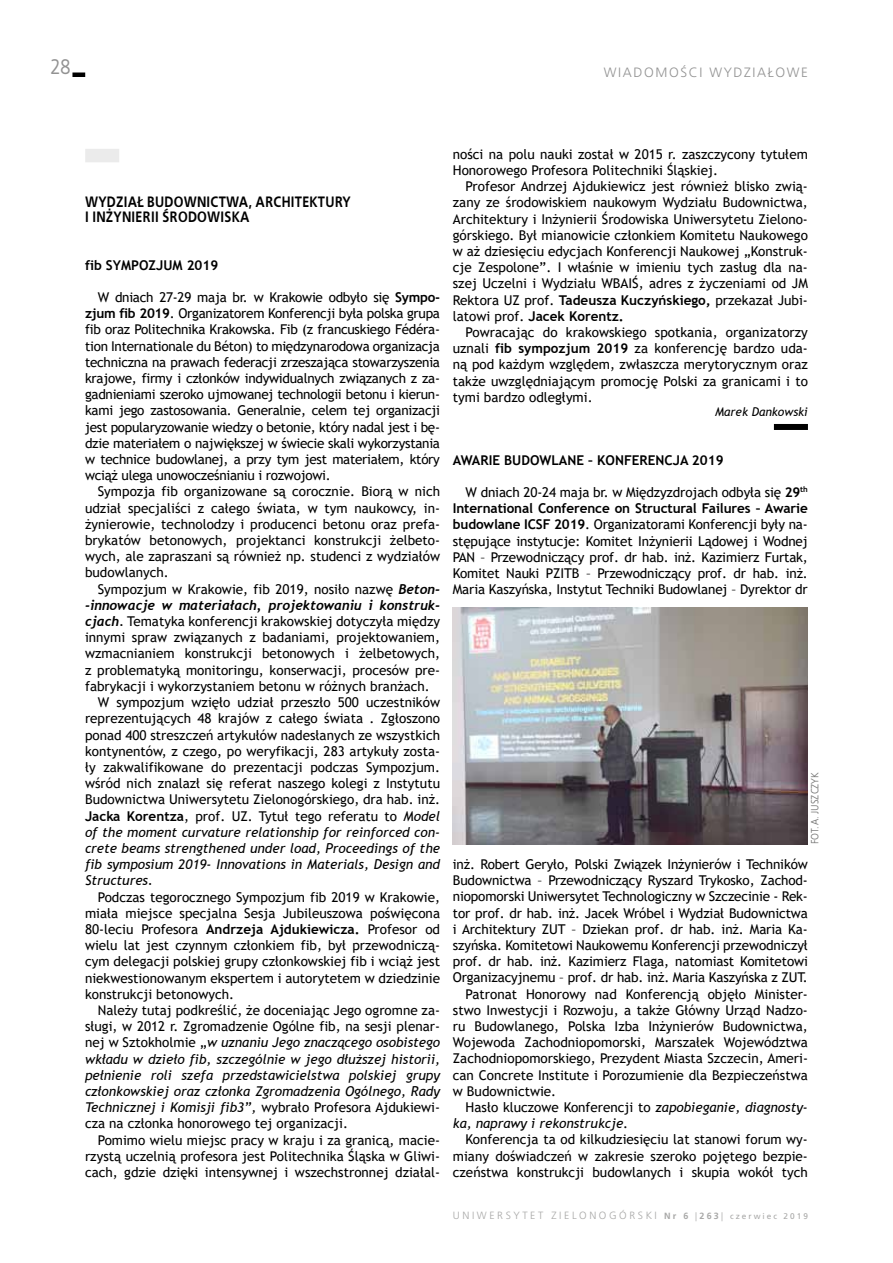
<style>
.page{position:relative;width:893px;height:1263px;background:#fff}
.page>*{position:absolute;margin:0;border:0;box-sizing:border-box;transform-origin:0 0}
.t1{font:21px "EFN Bureau OT";color:#929292}
.t2{font:700 15px/15px "EFN Bureau OT";letter-spacing:.01em;color:#000}
.t3{font:13.5px/16.2px "Trebuchet MS";color:#000;text-align:justify}
.t4{font:italic 13.5px/16.2px "Trebuchet MS";color:#000;text-align:justify}
.t5{font:700 13.5px "Trebuchet MS";color:#000}
.t6{font:italic 700 13.5px "Trebuchet";color:#000}
.t7{font:300 13.5px "Frutiger LT Pro";letter-spacing:.12em;color:#929292}
.t8{font:italic 12px "Trebuchet MS";color:#000}
.t9{font:300 10.5px "Frutiger LT Pro";letter-spacing:.245em;color:#a8a8a7}
.t10{font:10.5px "EFN Bureau OT";letter-spacing:.02em;color:#777776}
.s1{font-weight:700}
.s2{font-family:"Trebuchet";font-weight:700;font-style:italic}
.s3{font-style:italic}
.s4{font-style:normal}
.s5{font-weight:700;font-size:9px}
.s6{font-size:9px}
.s7{font-weight:400;font-size:8.25px}
</style>
<div class="page">
<div style="left:72px;top:72px;width:13px;height:5px;background:#000"></div>
<div style="left:85px;top:149px;width:34px;height:13px;background:#ebebeb"></div>
<div style="left:774px;top:424px;width:34px;height:6px;background:#000"></div>
<img style="left:453px;top:608px;width:355px;height:236px">
<h1 class="t1" style="left:50px;top:55px;width:22px">28</h1>
<p class="t7" style="left:604px;top:65px;width:105px">WIADOMOŚCIWY</p>
<p class="t7" style="left:734px;top:65px;width:54px">DZIAŁOWE</p>
<p class="t2" style="left:85px;top:194px;width:267px">WYDZIAŁ BUDOWNICTWA, ARCHITEKTURY<br>I INŻYNIERII ŚRODOWISKA</p>
<p class="t5" style="left:85px;top:256px;width:135px">fib SYMPOZJUM 2019</p>
<p class="t3" style="left:85px;top:289px;width:357px;text-indent:13px">W dniach 27-29 maja br. w Krakowie odbyło się <span class="s1">Sympo&shy;zjum fib 2019</span>. Organizatorem Konferencji była polska grupa fib oraz Politechnika Krakowska. Fib (z francuskiego Fédéra&shy;tion Internationale du Béton) to międzynarodowa organizacja techniczna na prawach federacji zrzeszająca stowarzyszenia krajowe, firmy i członków indywidualnych związanych z za&shy;gadnieniami szeroko ujmowanej technologii betonu i kierun&shy;kami jego zastosowania. Generalnie, celem tej organizacji jest popularyzowanie wiedzy o betonie, który nadal jest i bę&shy;dzie materiałem o największej w świecie skali wykorzystania w technice budowlanej, a przy tym jest materiałem, który wciąż ulega unowocześnianiu i rozwojowi.</p>
<p class="t3" style="left:85px;top:483px;width:357px;text-indent:13px">Sympozja fib organizowane są corocznie. Biorą w nich udział specjaliści z całego świata, w tym naukowcy, in&shy;żynierowie, technolodzy i producenci betonu oraz prefa&shy;brykatów betonowych, projektanci konstrukcji żelbeto&shy;wych, ale zapraszani są również np. studenci z wydziałów budowlanych.</p>
<p class="t3" style="left:98px;top:581px;width:344px">Sympozjum w Krakowie, fib 2019, nosiło nazwę <span class="s2">Beton-</span></p>
<p class="t6" style="left:85px;top:596px;width:357px">-innowacje w materiałach, projektowaniu i konstruk-</p>
<p class="t3" style="left:85px;top:613px;width:357px"><span class="s2">cjach.</span> Tematyka konferencji krakowskiej dotyczyła między</p>
<p class="t3" style="left:85px;top:629px;width:357px">innymi spraw związanych z badaniami, projektowaniem,</p>
<p class="t3" style="left:85px;top:645px;width:357px">wzmacnianiem konstrukcji betonowych i żelbetowych,</p>
<p class="t3" style="left:85px;top:662px;width:357px">z problematyką monitoringu, konserwacji, procesów pre-</p>
<p class="t3" style="left:85px;top:678px;width:346px">fabrykacji i wykorzystaniem betonu w różnych branżach.</p>
<p class="t3" style="left:98px;top:694px;width:344px">W sympozjum wzięło udział przeszło 500 uczestników</p>
<p class="t3" style="left:85px;top:710px;width:357px">reprezentujących 48 krajów z całego świata . Zgłoszono</p>
<p class="t3" style="left:85px;top:726px;width:357px">ponad 400 streszczeń artykułów nadesłanych ze wszystkich</p>
<p class="t3" style="left:85px;top:743px;width:357px">kontynentów, z czego, po weryfikacji, 283 artykuły zosta-</p>
<p class="t3" style="left:85px;top:759px;width:357px">ły zakwalifikowane do prezentacji podczas Sympozjum.</p>
<p class="t3" style="left:85px;top:775px;width:356px">wśród nich znalazł się referat naszego kolegi z Instytutu</p>
<p class="t3" style="left:85px;top:791px;width:357px">Budownictwa Uniwersytetu Zielonogórskiego, dra hab. inż.</p>
<p class="t3" style="left:85px;top:807px;width:357px"><span class="s1">Jacka Korentza</span>, prof. UZ. Tytuł tego referatu to <span class="s3">Model</span></p>
<p class="t4" style="left:85px;top:824px;width:357px">of the moment curvature relationship for reinforced con-</p>
<p class="t4" style="left:85px;top:840px;width:357px">crete beams strengthened under load, Proceedings of the</p>
<p class="t4" style="left:85px;top:856px;width:357px">fib symposium 2019- Innovations in Materials, Design and</p>
<p class="t4" style="left:85px;top:872px;width:70px">Structures.</p>
<p class="t3" style="left:85px;top:888px;width:357px;text-indent:13px">Podczas tegorocznego Sympozjum fib 2019 w Krakowie, miała miejsce specjalna Sesja Jubileuszowa poświęcona 80-leciu Profesora <span class="s1">Andrzeja Ajdukiewicza.</span> Profesor od wielu lat jest czynnym członkiem fib, był przewodniczą&shy;cym delegacji polskiej grupy członkowskiej fib i wciąż jest niekwestionowanym ekspertem i autorytetem w dziedzinie konstrukcji betonowych.</p>
<p class="t4" style="left:85px;top:1002px;width:357px;text-indent:13px"><span class="s4">Należy tutaj podkreślić, że doceniając Jego ogromne za&shy;sługi, w 2012 r. Zgromadzenie Ogólne fib, na sesji plenar&shy;nej w Sztokholmie „</span>w uznaniu Jego znaczącego osobistego wkładu w dzieło fib, szczególnie w jego dłuższej historii, pełnienie roli szefa przedstawicielstwa polskiej grupy członkowskiej oraz członka Zgromadzenia Ogólnego, Rady Technicznej i Komisji fib3”, <span class="s4">wybrało Profesora Ajdukiewi&shy;cza na członka honorowego tej organizacji.</span></p>
<p class="t3" style="left:85px;top:1131px;width:357px;text-indent:13px">Pomimo wielu miejsc pracy w kraju i za granicą, macie&shy;rzystą uczelnią profesora jest Politechnika Śląska w Gliwi&shy;cach, gdzie dzięki intensywnej i wszechstronnej działal-</p>
<p class="t3" style="left:453px;top:146px;width:357px">ności na polu nauki został w 2015 r. zaszczycony tytułem<br>Honorowego Profesora Politechniki Śląskiej.</p>
<p class="t3" style="left:453px;top:178px;width:357px;text-indent:13px">Profesor Andrzej Ajdukiewicz jest również blisko zwią&shy;zany ze środowiskiem naukowym Wydziału Budownictwa, Architektury i Inżynierii Środowiska Uniwersytetu Zielono&shy;górskiego. Był mianowicie członkiem Komitetu Naukowego w aż dziesięciu edycjach Konferencji Naukowej „Konstruk&shy;cje Zespolone”. I właśnie w imieniu tych zasług dla na&shy;szej Uczelni i Wydziału WBAIŚ, adres z życzeniami od JM Rektora UZ prof. <span class="s1">Tadeusza Kuczyńskiego,</span> przekazał Jubi&shy;latowi prof. <span class="s1">Jacek Korentz.</span></p>
<p class="t3" style="left:453px;top:324px;width:357px;text-indent:13px">Powracając do krakowskiego spotkania, organizatorzy uznali <span class="s1">fib sympozjum 2019</span> za konferencję bardzo uda&shy;ną pod każdym względem, zwłaszcza merytorycznym oraz także uwzględniającym promocję Polski za granicami i to tymi bardzo odległymi.</p>
<p class="t8" style="left:715px;top:405px;width:94px">Marek Dankowski</p>
<p class="t5" style="left:453px;top:451px;width:272px">AWARIE BUDOWLANE – KONFERENCJA 2019</p>
<p class="t3" style="left:453px;top:484px;width:357px;text-indent:13px">W dniach 20-24 maja br. w Międzyzdrojach odbyła się <span class="s1">29</span><sup>th </sup><span class="s1">International Conference on Structural Failures – Awarie budowlane ICSF 2019</span>. Organizatorami Konferencji były na&shy;stępujące instytucje: Komitet Inżynierii Lądowej i Wodnej PAN – Przewodniczący prof. dr hab. inż. Kazimierz Furtak, Komitet Nauki PZITB – Przewodniczący prof. dr hab. inż.<br>Maria Kaszyńska, Instytut Techniki Budowlanej – Dyrektor dr</p>
<p class="t10" style="left:809px;top:844px;width:74px;rotate:-90deg">fot. A. Juszczyk</p>
<p class="t3" style="left:453px;top:856px;width:356px">inż. Robert Geryło, Polski Związek Inżynierów i Techników</p>
<p class="t3" style="left:453px;top:872px;width:357px">Budownictwa – Przewodniczący Ryszard Trykosko, Zachod-</p>
<p class="t3" style="left:453px;top:888px;width:356px">niopomorski Uniwersytet Technologiczny w Szczecinie - Rek-</p>
<p class="t3" style="left:453px;top:904px;width:357px">tor prof. dr hab. inż. Jacek Wróbel i Wydział Budownictwa</p>
<p class="t3" style="left:453px;top:921px;width:356px">i Architektury ZUT – Dziekan prof. dr hab. inż. Maria Ka-</p>
<p class="t3" style="left:453px;top:937px;width:356px">szyńska. Komitetowi Naukowemu Konferencji przewodniczył</p>
<p class="t3" style="left:453px;top:953px;width:356px">prof. dr hab. inż. Kazimierz Flaga, natomiast Komitetowi</p>
<p class="t3" style="left:453px;top:969px;width:357px">Organizacyjnemu – prof. dr hab. inż. Maria Kaszyńska z ZUT.</p>
<p class="t3" style="left:466px;top:985px;width:344px">Patronat Honorowy nad Konferencją objęło Minister-</p>
<p class="t3" style="left:453px;top:1002px;width:357px">stwo Inwestycji i Rozwoju, a także Główny Urząd Nadzo-</p>
<p class="t3" style="left:453px;top:1018px;width:357px">ru Budowlanego, Polska Izba Inżynierów Budownictwa,</p>
<p class="t3" style="left:453px;top:1034px;width:357px">Wojewoda Zachodniopomorski, Marszałek Województwa</p>
<p class="t3" style="left:453px;top:1050px;width:357px">Zachodniopomorskiego, Prezydent Miasta Szczecin, Ameri-</p>
<p class="t3" style="left:453px;top:1066px;width:357px">can Concrete Institute i Porozumienie dla Bezpieczeństwa</p>
<p class="t3" style="left:453px;top:1083px;width:105px">w Budownictwie.</p>
<p class="t3" style="left:466px;top:1099px;width:344px">Hasło kluczowe Konferencji to <span class="s3">zapobieganie, diagnosty-</span></p>
<p class="t4" style="left:453px;top:1115px;width:177px">ka, naprawy i rekonstrukcje<span class="s4">.</span></p>
<p class="t3" style="left:466px;top:1131px;width:344px">Konferencja ta od kilkudziesięciu lat stanowi forum wy-</p>
<p class="t3" style="left:453px;top:1147px;width:357px">miany doświadczeń w zakresie szeroko pojętego bezpie-</p>
<p class="t3" style="left:453px;top:1164px;width:357px">czeństwa konstrukcji budowlanych i skupia wokół tych</p>
<p class="t9" style="left:453px;top:1209px;width:357px">UNIWERSYTET ZIELONOGÓRSKI <span class="s5">Nr 6</span> <span class="s6">|</span><span class="s5">263</span><span class="s6">|</span> <span class="s7">czerwiec 2019</span></p>
</div>
